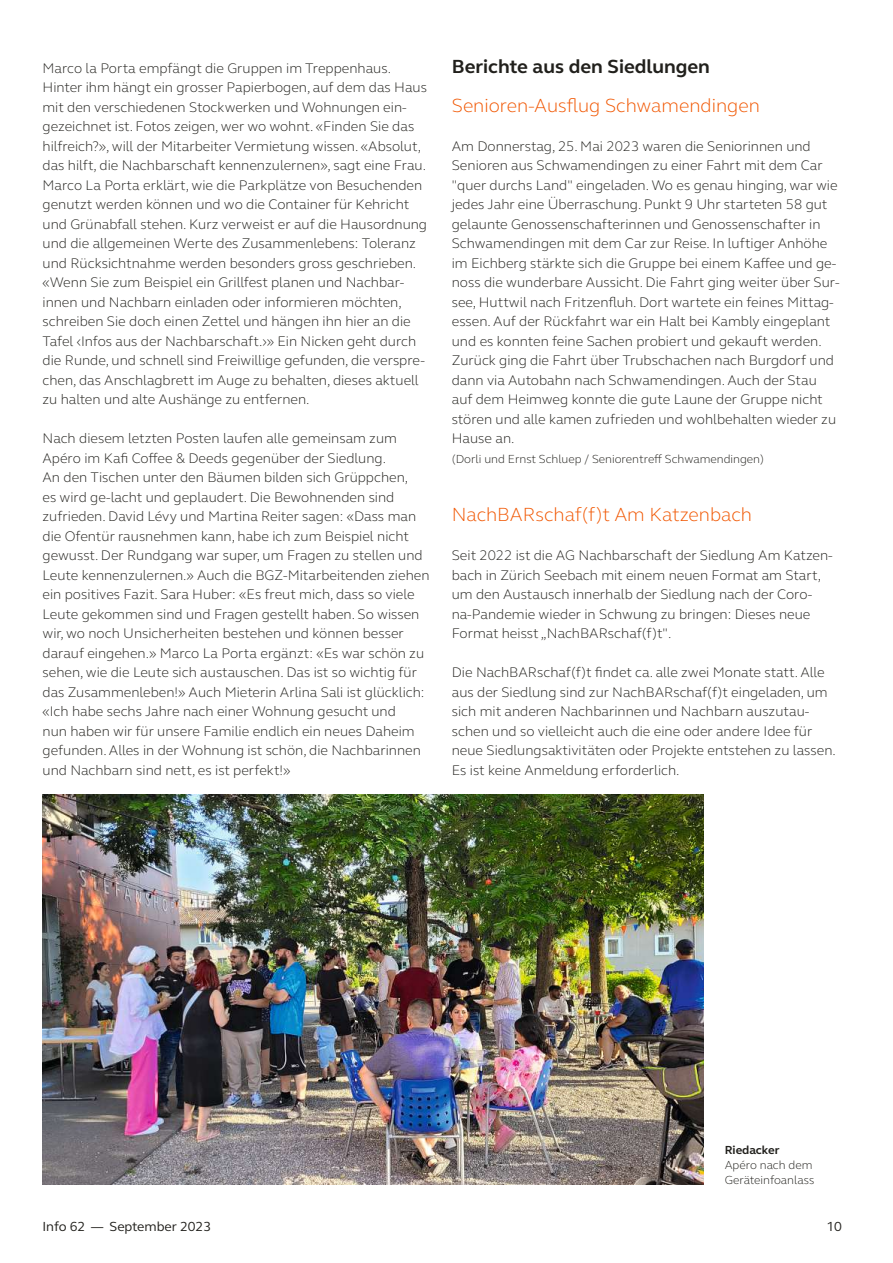
<style>
.page{position:relative;width:893px;height:1263px;background:#fff}
.page>*{position:absolute;margin:0;border:0;box-sizing:border-box;transform-origin:0 0}
.t1{font:300 19.5px "FS Elliot";color:#f15600}
.t2{font:700 19.5px "FS Elliot";color:#21201c}
.t3{font:300 14.25px/19.5px "FS Elliot";color:#21201c}
.t4{font:13.5px "FS Elliot";color:#21201c}
.t5{font:300 12px/15px "FS Elliot";color:#21201c}
.t6{font:700 12px "FS Elliot";color:#21201c}
</style>
<div class="page">
<img style="left:43px;top:794px;width:660px;height:390px">
<p class="t3" style="left:43px;top:58px;width:386px">Marco la Porta empfängt die Gruppen im Treppenhaus.<br>Hinter ihm hängt ein grosser Papierbogen, auf dem das Haus mit den verschiedenen Stockwerken und Wohnungen ein&shy;gezeichnet ist. Fotos zeigen, wer wo wohnt. «Finden Sie das hilfreich?», will der Mitarbeiter Vermietung wissen. «Absolut, das hilft, die Nachbarschaft kennenzulernen», sagt eine Frau.<br>Marco La Porta erklärt, wie die Parkplätze von Besuchenden genutzt werden können und wo die Container für Kehricht und Grünabfall stehen. Kurz verweist er auf die Hausordnung und die allgemeinen Werte des Zusammenlebens: Toleranz und Rücksichtnahme werden besonders gross geschrieben. «Wenn Sie zum Beispiel ein Grillfest planen und Nachbar&shy;innen und Nachbarn einladen oder informieren möchten, schreiben Sie doch einen Zettel und hängen ihn hier an die Tafel ‹Infos aus der Nachbarschaft.›» Ein Nicken geht durch die Runde, und schnell sind Freiwillige gefunden, die verspre&shy;chen, das Anschlagbrett im Auge zu behalten, dieses aktuell zu halten und alte Aushänge zu entfernen.</p>
<p class="t3" style="left:43px;top:428px;width:388px">Nach diesem letzten Posten laufen alle gemeinsam zum Apéro im Kafi Coffee &amp; Deeds gegenüber der Siedlung.<br>An den Tischen unter den Bäumen bilden sich Grüppchen,<br>es wird ge-lacht und geplaudert. Die Bewohnenden sind zufrieden. David Lévy und Martina Reiter sagen: «Dass man die Ofentür rausnehmen kann, habe ich zum Beispiel nicht gewusst. Der Rundgang war super, um Fragen zu stellen und Leute kennenzulernen.» Auch die BGZ-Mitarbeitenden ziehen ein positives Fazit. Sara Huber: «Es freut mich, dass so viele Leute gekommen sind und Fragen gestellt haben. So wissen wir, wo noch Unsicherheiten bestehen und können besser darauf eingehen.» Marco La Porta ergänzt: «Es war schön zu sehen, wie die Leute sich austauschen. Das ist so wichtig für das Zusammenleben!» Auch Mieterin Arlina Sali ist glücklich: «Ich habe sechs Jahre nach einer Wohnung gesucht und<br>nun haben wir für unsere Familie endlich ein neues Daheim gefunden. Alles in der Wohnung ist schön, die Nachbarinnen und Nachbarn sind nett, es ist perfekt!»</p>
<h1 class="t2" style="left:452px;top:55px;width:260px">Berichte aus den Siedlungen</h1>
<h1 class="t1" style="left:452px;top:94px;width:309px">Senioren-Ausflug Schwamendingen</h1>
<p class="t3" style="left:452px;top:136px;width:389px">Am Donnerstag, 25. Mai 2023 waren die Seniorinnen und Senioren aus Schwamendingen zu einer Fahrt mit dem Car "quer durchs Land" eingeladen. Wo es genau hinging, war wie jedes Jahr eine Überraschung. Punkt 9 Uhr starteten 58 gut gelaunte Genossenschafterinnen und Genossenschafter in Schwamendingen mit dem Car zur Reise. In luftiger Anhöhe im Eichberg stärkte sich die Gruppe bei einem Kaffee und ge&shy;noss die wunderbare Aussicht. Die Fahrt ging weiter über Sur&shy;see, Huttwil nach Fritzenfluh. Dort wartete ein feines Mittag&shy;essen. Auf der Rückfahrt war ein Halt bei Kambly eingeplant und es konnten feine Sachen probiert und gekauft werden.<br>Zurück ging die Fahrt über Trubschachen nach Burgdorf und dann via Autobahn nach Schwamendingen. Auch der Stau auf dem Heimweg konnte die gute Laune der Gruppe nicht stören und alle kamen zufrieden und wohlbehalten wieder zu Hause an.</p>
<p class="t5" style="left:452px;top:451px;width:314px">(Dorli und Ernst Schluep / Seniorentreff Schwamendingen)</p>
<h1 class="t1" style="left:452px;top:503px;width:302px">NachBARschaf(f)t Am Katzenbach</h1>
<p class="t3" style="left:452px;top:545px;width:382px">Seit 2022 ist die AG Nachbarschaft der Siedlung Am Katzen&shy;bach in Zürich Seebach mit einem neuen Format am Start, um den Austausch innerhalb der Siedlung nach der Coro&shy;na-Pandemie wieder in Schwung zu bringen: Dieses neue Format heisst „NachBARschaf(f)t".</p>
<p class="t3" style="left:452px;top:662px;width:386px">Die NachBARschaf(f)t findet ca. alle zwei Monate statt. Alle aus der Siedlung sind zur NachBARschaf(f)t eingeladen, um sich mit anderen Nachbarinnen und Nachbarn auszutau&shy;schen und so vielleicht auch die eine oder andere Idee für neue Siedlungsaktivitäten oder Projekte entstehen zu lassen.<br>Es ist keine Anmeldung erforderlich.</p>
<p class="t6" style="left:725px;top:1143px;width:56px">Riedacker</p>
<p class="t5" style="left:725px;top:1158px;width:91px">Apéro nach dem<br>Geräteinfoanlass</p>
<p class="t4" style="left:43px;top:1217px;width:170px">Info 62 — September 2023</p>
<p class="t4" style="left:826px;top:1217px;width:17px">10</p>
</div>
